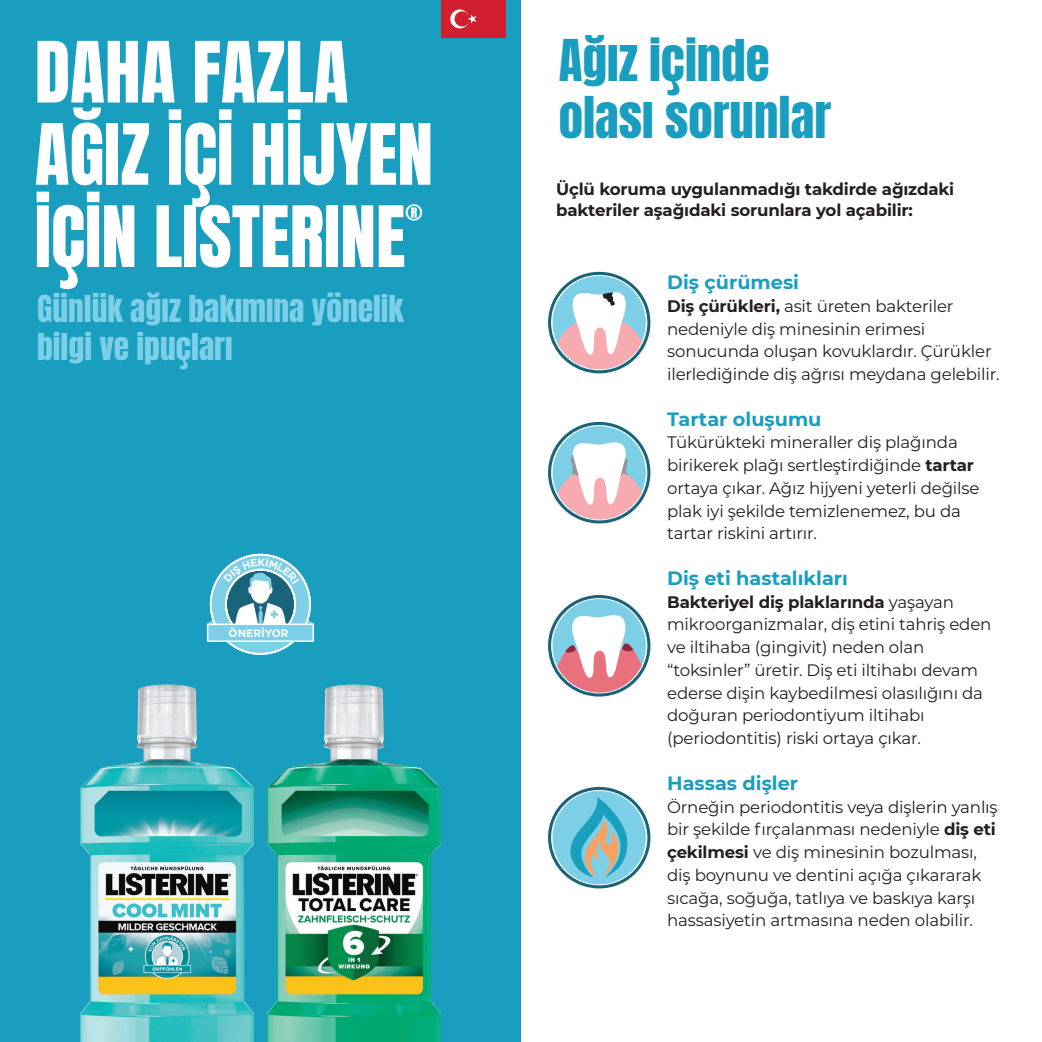
<style>
.page{position:relative;width:1042px;height:1042px;background:#fff}
.page>*{position:absolute;margin:0;border:0;box-sizing:border-box;transform-origin:0 0}
.t1{font:71.75px/82.2px "Anton";color:#fff}
.t2{font:49px/57.8px "Anton";color:#199ebf}
.t3{font:31.5px/38.5px "Anton";color:#7dcfe7}
.t4{font:25.55px "Anton";color:#fff}
.t5{font:700 19.25px "Montserrat";color:#199ebf}
.t6{font:16.62px/22.8px "Montserrat";letter-spacing:-.01em;color:#231f20}
.t7{font:700 16.62px/21px "Montserrat";letter-spacing:-.01em;color:#231f20}
.t8{font:700 10.67px "Gotham";color:#fff}
.s1{font-weight:700}
</style>
<div class="page">
<div style="left:0;top:0;width:521px;height:1042px;background:#199ebf"></div>
<img style="left:267px;top:684px;width:174px;height:358px">
<img style="left:80px;top:684px;width:174px;height:358px">
<div style="left:441px;top:0;width:64px;height:38px;background:#d21f2f"></div>
<svg style="left:450px;top:9px;width:19px;height:19px"></svg>
<div style="left:454px;top:11px;width:16px;height:16px;background:#d21f2f;border-radius:50%"></div>
<svg style="left:468px;top:14px;width:8px;height:9px"></svg>
<svg style="left:548px;top:595px;width:103px;height:102px"></svg>
<svg style="left:548px;top:786px;width:103px;height:103px"></svg>
<svg style="left:548px;top:421px;width:103px;height:103px"></svg>
<svg style="left:548px;top:271px;width:103px;height:103px"></svg>
<svg style="left:207px;top:554px;width:107px;height:101px"></svg>
<h1 class="t1" style="left:35px;top:37px;width:400px">DAHA FAZLA<br>AĞIZ İÇİ HİJYEN<br>İÇİN LISTERINE</h1>
<h3 class="t4" style="left:405px;top:199px;width:19px">®</h3>
<h3 class="t3" style="left:37px;top:292px;width:368px">Günlük ağız bakımına yönelik bilgi ve ipuçları</h3>
<p class="t8" style="left:229px;top:626px;width:62px">ÖNERİYOR</p>
<h2 class="t2" style="left:559px;top:35px;width:274px">Ağız içinde olası sorunlar</h2>
<p class="t7" style="left:556px;top:177px;width:399px">Üçlü koruma uygulanmadığı takdirde ağızdaki bakteriler aşağıdaki sorunlara yol açabilir:</p>
<p class="t5" style="left:667px;top:268px;width:133px">Diş çürümesi</p>
<p class="t6" style="left:667px;top:294px;width:334px"><span class="s1">Diş çürükleri,</span> asit üreten bakteriler nedeniyle diş minesinin erimesi sonucunda oluşan kovuklardır. Çürükler ilerlediğinde diş ağrısı meydana gelebilir.</p>
<p class="t5" style="left:667px;top:405px;width:156px">Tartar oluşumu</p>
<p class="t6" style="left:667px;top:430px;width:314px">Tükürükteki mineraller diş plağında birikerek plağı sertleştirdiğinde <span class="s1">tartar </span>ortaya çıkar. Ağız hijyeni yeterli değilse plak iyi şekilde temizlenemez, bu da tartar riskini artırır.</p>
<p class="t5" style="left:667px;top:564px;width:182px">Diş eti hastalıkları</p>
<p class="t6" style="left:667px;top:590px;width:326px"><span class="s1">Bakteriyel diş plaklarında</span> yaşayan mikroorganizmalar, diş etini tahriş eden ve iltihaba (gingivit) neden olan “toksinler” üretir. Diş eti iltihabı devam ederse dişin kaybedilmesi olasılığını da doğuran periodontiyum iltihabı (periodontitis) riski ortaya çıkar.</p>
<p class="t5" style="left:667px;top:769px;width:132px">Hassas dişler</p>
<p class="t6" style="left:667px;top:794px;width:332px">Örneğin periodontitis veya dişlerin yanlış bir şekilde fırçalanması nedeniyle <span class="s1">diş eti çekilmesi</span> ve diş minesinin bozulması, diş boynunu ve dentini açığa çıkararak sıcağa, soğuğa, tatlıya ve baskıya karşı hassasiyetin artmasına neden olabilir.</p>
</div>
